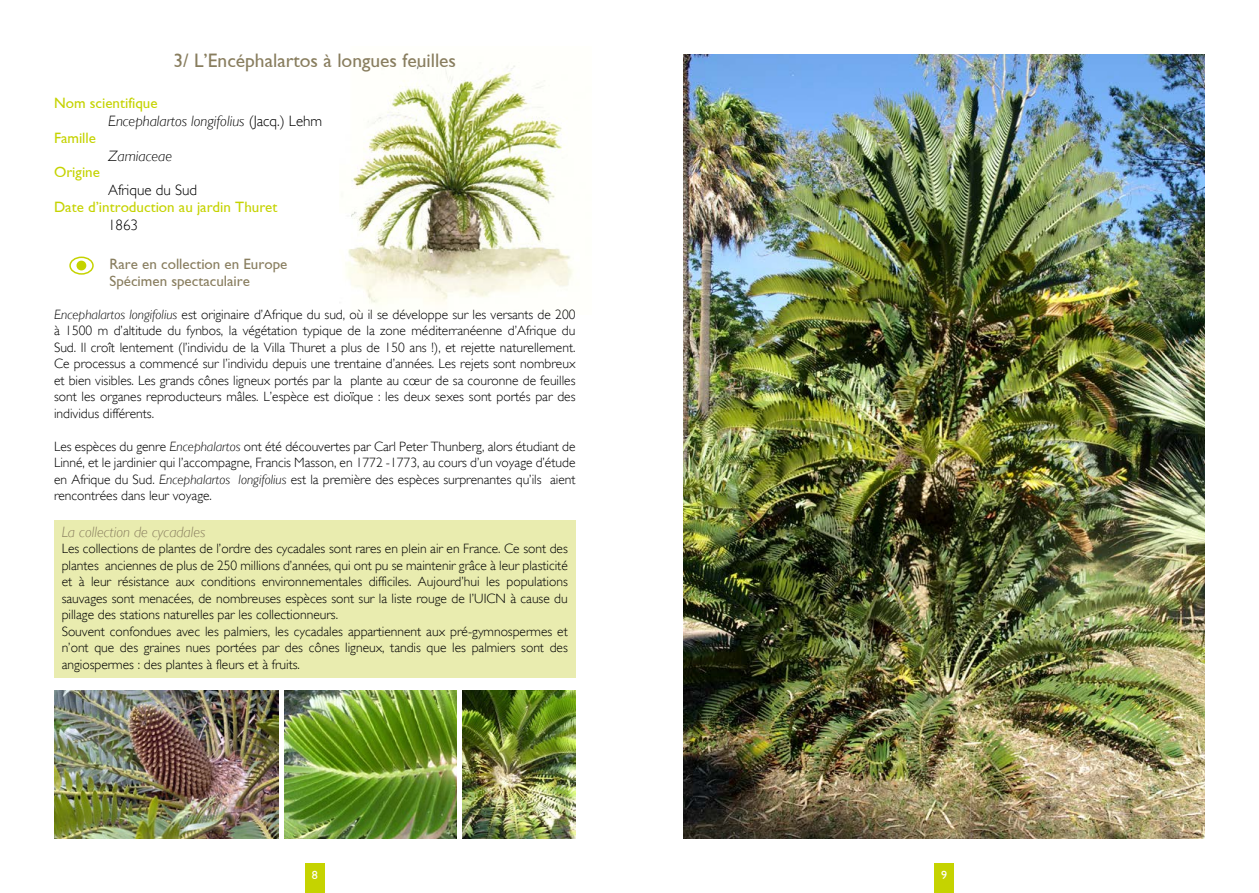
<style>
.page{position:relative;width:1259px;height:893px;background:#fff}
.page>*{position:absolute;margin:0;border:0;box-sizing:border-box;transform-origin:0 0}
.t1{font:19.5px "Gill Sans";color:#887d5e}
.t2{font:italic 300 15px/18px "Gill Sans";color:#000}
.t3{font:15px "Gill Sans";color:#c5d300}
.t4{font:15px/16.5px "Gill Sans";color:#887d5e}
.t5{font:italic 300 15px "Gill Sans";color:#887d5e}
.t6{font:300 15px "Gill Sans";color:#000}
.t7{font:300 13.5px/16.5px "Gill Sans";color:#000;text-align:justify}
.t8{font:12px "Gill Sans";color:#fff}
.s1{font-weight:400;font-style:normal;color:#c5d300}
.s2{font-style:normal}
.s3{font-style:italic}
</style>
<div class="page">
<div style="left:305px;top:863px;width:19px;height:30px;background:#c5d300"></div>
<div style="left:934px;top:863px;width:20px;height:30px;background:#c5d300"></div>
<img style="left:345px;top:62px;width:229px;height:243px">
<div style="left:54px;top:520px;width:521px;height:157px;background:#e9ecaf"></div>
<svg style="left:70px;top:257px;width:23px;height:17px"></svg>
<div style="left:69px;top:257px;width:25px;height:18px;border:2px solid #c5d300;border-radius:50%"></div>
<div style="left:77px;top:261px;width:9px;height:9px;background:#c5d300;border-radius:50%"></div>
<div style="left:76px;top:261px;width:10px;height:9px;border:2px solid #c5d300;border-radius:50%"></div>
<img style="left:54px;top:690px;width:224px;height:149px">
<img style="left:683px;top:54px;width:522px;height:785px">
<img style="left:284px;top:691px;width:173px;height:148px">
<img style="left:462px;top:691px;width:113px;height:148px">
<h1 class="t1" style="left:173px;top:50px;width:284px">3/ L’Encéphalartos à longues feuilles</h1>
<p class="t2" style="left:108px;top:94px;width:216px;text-indent:-54px"><span class="s1">Nom scientifique<br></span>Encephalartos longifolius <span class="s2">(Jacq.) Lehm</span></p>
<p class="t3" style="left:54px;top:129px;width:44px">Famille</p>
<p class="t2" style="left:108px;top:147px;width:66px">Zamiaceae</p>
<p class="t3" style="left:54px;top:163px;width:47px">Origine</p>
<p class="t6" style="left:108px;top:181px;width:90px">Afrique du Sud</p>
<p class="t3" style="left:54px;top:198px;width:225px">Date d’introduction au jardin Thuret</p>
<p class="t6" style="left:108px;top:216px;width:31px">1863</p>
<p class="t4" style="left:109px;top:256px;width:179px">Rare en collection en Europe<br>Spécimen spectaculaire</p>
<p class="t7" style="left:54px;top:306px;width:523px"><span class="s3">Encephalartos longifolius</span> est originaire d’Afrique du sud, où il se développe sur les versants de 200 à 1500 m d’altitude du fynbos, la végétation typique de la zone méditerranéenne d’Afrique du Sud. Il croît lentement (l’individu de la Villa Thuret a plus de 150 ans !), et rejette naturellement.<br>Ce processus a commencé sur l’individu depuis une trentaine d’années. Les rejets sont nombreux et bien visibles. Les grands cônes ligneux portés par la plante au cœur de sa couronne de feuilles sont les organes reproducteurs mâles. L’espèce est dioïque : les deux sexes sont portés par des individus différents.</p>
<p class="t7" style="left:54px;top:438px;width:523px">Les espèces du genre <span class="s3">Encephalartos</span> ont été découvertes par Carl Peter Thunberg, alors étudiant de Linné, et le jardinier qui l’accompagne, Francis Masson, en 1772 -1773, au cours d’un voyage d’étude en Afrique du Sud. <span class="s3">Encephalartos longifolius</span> est la première des espèces surprenantes qu’ils aient rencontrées dans leur voyage.</p>
<p class="t5" style="left:62px;top:523px;width:145px">La collection de cycadales</p>
<p class="t7" style="left:62px;top:540px;width:508px;text-align:left">Les collections de plantes de l’ordre des cycadales sont rares en plein air en France. Ce sont des plantes anciennes de plus de 250 millions d’années, qui ont pu se maintenir grâce à leur plasticité et à leur résistance aux conditions environnementales difficiles. Aujourd’hui les populations sauvages sont menacées, de nombreuses espèces sont sur la liste rouge de l’UICN à cause du pillage des stations naturelles par les collectionneurs.<br>Souvent confondues avec les palmiers, les cycadales appartiennent aux pré-gymnospermes et n’ont que des graines nues portées par des cônes ligneux, tandis que les palmiers sont des angiospermes : des plantes à fleurs et à fruits.</p>
<p class="t8" style="left:312px;top:868px;width:7px">8</p>
<p class="t8" style="left:941px;top:868px;width:7px">9</p>
</div>
